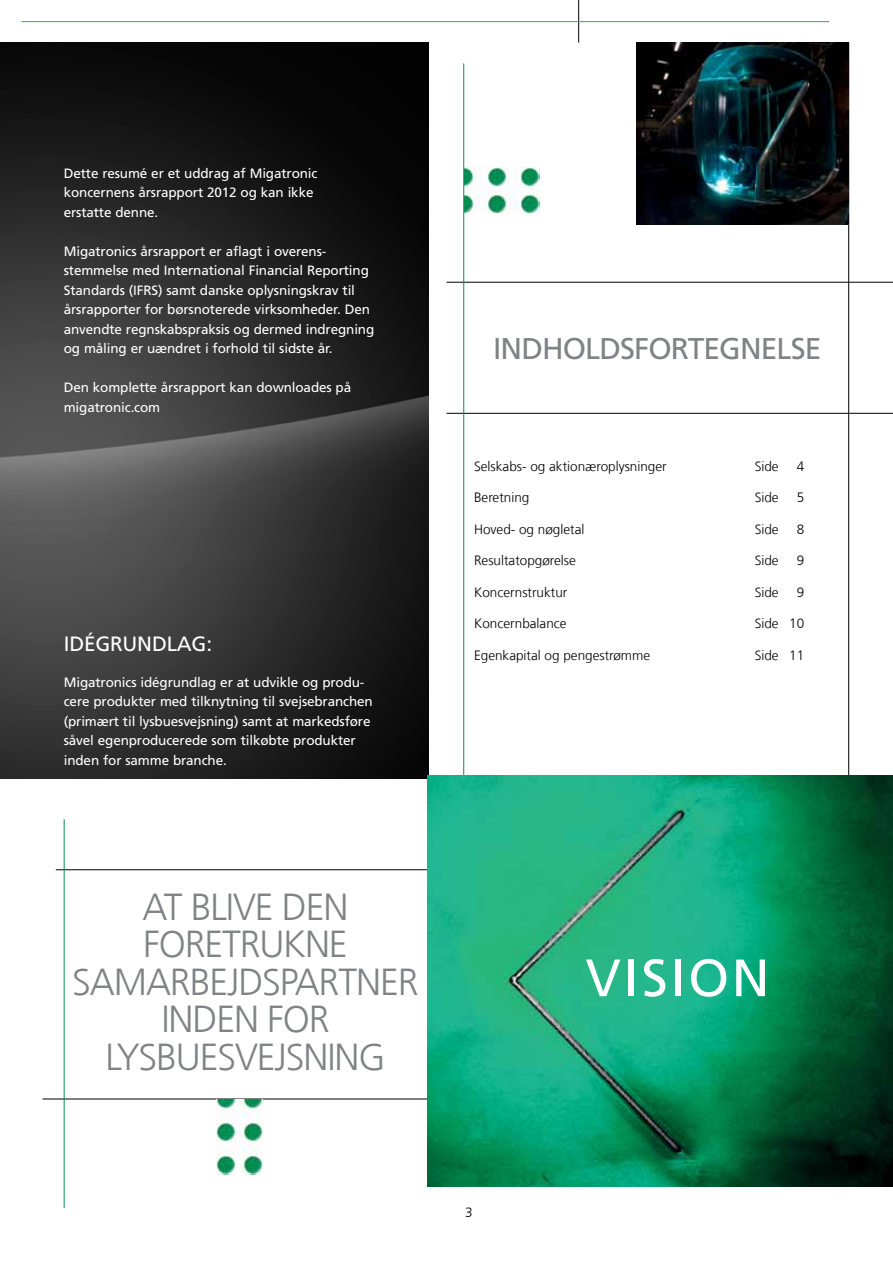
<style>
.page{position:relative;width:893px;height:1263px;background:#fff}
.page>*{position:absolute;margin:0;border:0;box-sizing:border-box;transform-origin:0 0}
.t1{font:52.5px "Frutiger LT Pro";color:#fff}
.t2{font:300 37.5px/37.5px "Frutiger LT Com";letter-spacing:-.03em;color:#808285}
.t3{font:30px "Frutiger LT Pro";letter-spacing:-.03em;color:#808285}
.t4{font:20.7px "Frutiger LT Pro";letter-spacing:-.01em;color:#fff}
.t5{font:13.5px/19.5px "Frutiger LT Pro";letter-spacing:-.01em;color:#fff}
.t6{font:300 13.5px "Frutiger LT Com";color:#000}
</style>
<div class="page">
<hr style="left:578px;top:0;width:1px;height:43px;background:#000">
<hr style="left:21px;top:21px;width:808px;height:1px;background:#41ad49">
<hr style="left:43px;top:1099px;width:407px;height:1px;background:#000">
<hr style="left:56px;top:869px;width:407px;height:1px;background:#000">
<img style="left:216px;top:1099px;width:46px;height:75px">
<img style="left:0;top:43px;width:428px;height:735px">
<img style="left:464px;top:168px;width:75px;height:45px">
<hr style="left:848px;top:43px;width:1px;height:758px;background:#000">
<hr style="left:446px;top:282px;width:447px;height:1px;background:#000">
<hr style="left:446px;top:413px;width:447px;height:1px;background:#000">
<hr style="left:463px;top:63px;width:1px;height:715px;background:#009551">
<img style="left:427px;top:776px;width:466px;height:410px">
<img style="left:637px;top:43px;width:211px;height:181px">
<hr style="left:64px;top:819px;width:1px;height:389px;background:#009551">
<p class="t5" style="left:64px;top:163px;width:255px">Dette resumé er et uddrag af Migatronic koncernens årsrapport 2012 og kan ikke erstatte denne.</p>
<p class="t5" style="left:64px;top:241px;width:312px">Migatronics årsrapport er aflagt i overens&shy;stemmelse med I nternational Financial Reporting Standards (I FRS) samt danske oplysningskrav til årsrapporter for børsnoterede virksomheder. Den anvendte regnskabspraksis og dermed indregning og måling er uændret i forhold til sidste år.</p>
<p class="t5" style="left:64px;top:378px;width:289px">Den komplette årsrapport kan downloades på migatronic.com</p>
<h3 class="t4" style="left:64px;top:632px;width:46px">Idégru</h3>
<h3 class="t4" style="left:137px;top:632px;width:43px">ndlag</h3>
<h3 class="t4" style="left:206px;top:632px;width:7px">:</h3>
<p class="t5" style="left:64px;top:672px;width:310px">Migatronics idégrundlag er at udvikle og produ&shy;cere produkter med tilknytning til svejsebranchen (primært til lysbuesvejsning) samt at markedsføre såvel egenproducerede som tilkøbte produkter inden for samme branche.</p>
<h2 class="t2" style="left:142px;top:888px;width:100px">Atb liveden foretr</h2>
<h2 class="t2" style="left:259px;top:926px;width:41px">ukne</h2>
<h2 class="t2" style="left:72px;top:963px;width:95px">samarbe</h2>
<h2 class="t2" style="left:227px;top:963px;width:31px">jdspartner</h2>
<h2 class="t2" style="left:105px;top:1001px;width:113px;text-align:center">indenfor<br>lysb uesve</h2>
<h2 class="t2" style="left:274px;top:1038px;width:30px">jsnin</h2>
<h2 class="t2" style="left:358px;top:1038px;width:29px">g</h2>
<h3 class="t3" style="left:493px;top:330px;width:330px">INDHOLDSFORTEGN ELSE</h3>
<p class="t6" style="left:474px;top:458px;width:194px">Selskabs- og aktionæroplysninger</p>
<p class="t6" style="left:755px;top:458px;width:26px">Side</p>
<p class="t6" style="left:797px;top:458px;width:9px">4</p>
<p class="t6" style="left:474px;top:489px;width:57px">Beretning</p>
<p class="t6" style="left:755px;top:489px;width:26px">Side</p>
<p class="t6" style="left:797px;top:489px;width:9px">5</p>
<p class="t6" style="left:474px;top:521px;width:112px">Hoved- og nøgletal</p>
<p class="t6" style="left:755px;top:521px;width:26px">Side</p>
<p class="t6" style="left:797px;top:521px;width:9px">8</p>
<p class="t6" style="left:474px;top:552px;width:103px">Resultatopgørelse</p>
<p class="t6" style="left:755px;top:552px;width:26px">Side</p>
<p class="t6" style="left:797px;top:552px;width:9px">9</p>
<p class="t6" style="left:474px;top:584px;width:95px">Koncernstruktur</p>
<p class="t6" style="left:755px;top:584px;width:26px">Side</p>
<p class="t6" style="left:797px;top:584px;width:9px">9</p>
<p class="t6" style="left:474px;top:615px;width:94px">Koncernbalance</p>
<p class="t6" style="left:755px;top:615px;width:51px">Side 10</p>
<p class="t6" style="left:474px;top:647px;width:178px">Egenkapital og pengestrømme</p>
<p class="t6" style="left:755px;top:647px;width:51px">Side 11</p>
<p class="t6" style="left:465px;top:1204px;width:9px">3</p>
<h1 class="t1" style="left:586px;top:947px;width:176px">VISION</h1>
</div>
